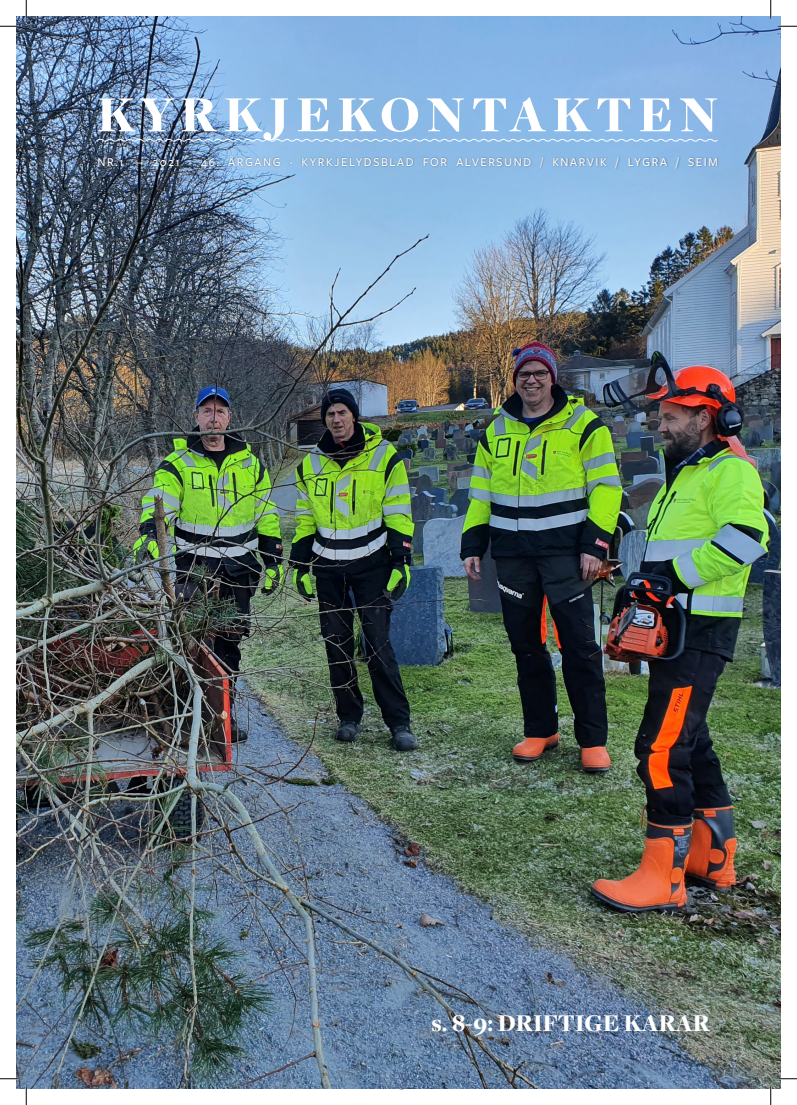
<style>
.page{position:relative;width:797px;height:1105px;background:#fff}
.page>*{position:absolute;margin:0;border:0;box-sizing:border-box;transform-origin:0 0}
.Bildetekst{font:900 52.5px "Freight Disp Pro";letter-spacing:.135em;color:#fff}
.Bildetekst-2{font:900 25px "Freight Disp Pro";color:#fff}
.t1{font:500 12.5px "Freight Sans Pro";letter-spacing:.13em;color:#fff}
</style>
<div class="page">
<img style="left:17px;top:17px;width:763px;height:1071px">
<div style="left:97px;top:155px;width:622px;height:15px;background:#231f20;opacity:.5"></div>
<svg style="left:97px;top:138px;width:621px;height:4px;background:#a3c2e1"></svg>
<svg style="left:0;top:25px;width:19px;height:2px"></svg>
<svg style="left:778px;top:25px;width:19px;height:2px"></svg>
<svg style="left:0;top:1078px;width:19px;height:1px"></svg>
<svg style="left:778px;top:1078px;width:19px;height:1px"></svg>
<svg style="left:25px;top:0;width:2px;height:19px"></svg>
<svg style="left:25px;top:1086px;width:2px;height:19px"></svg>
<svg style="left:770px;top:0;width:1px;height:19px"></svg>
<svg style="left:770px;top:1086px;width:1px;height:19px"></svg>
<p class="Bildetekst" style="left:97px;top:80px;width:622px">KYRKJEKONTAKTEN</p>
<p class="t1" style="left:97px;top:154px;width:622px">NR.1 — 2021 · 46. ÅRGANG · KYRKJELYDSBLAD FOR ALVERSUND / KNARVIK / LYGRA / SEIM</p>
<p class="Bildetekst-2" style="left:431px;top:1007px;width:280px">s. 8-9: DRIFTIGE KARAR</p>
</div>
